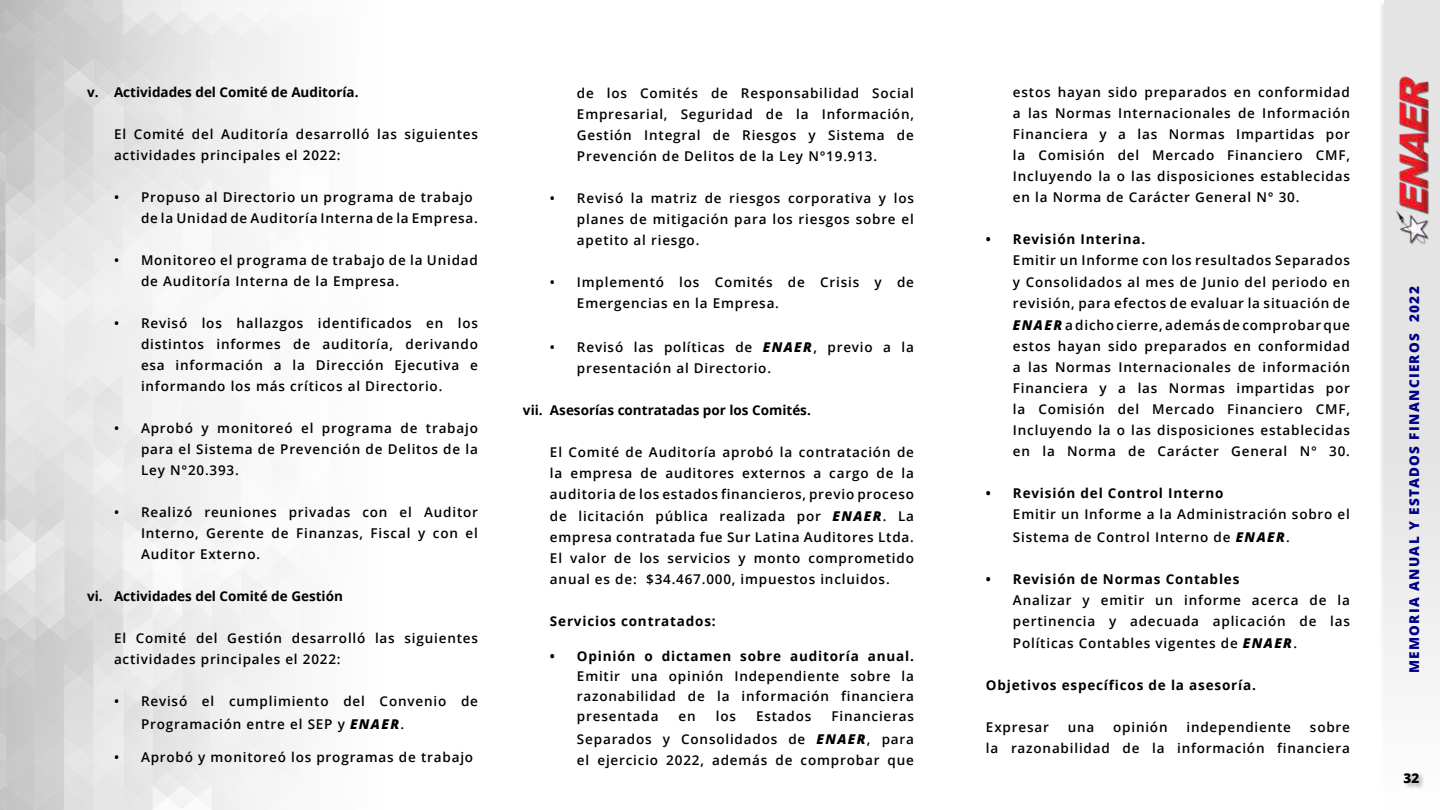
<style>
.page{position:relative;width:1440px;height:810px;background:#fff}
.page>*{position:absolute;margin:0;border:0;box-sizing:border-box;transform-origin:0 0}
.t1{font:600 13.5px/21px "Open Sans";letter-spacing:.06em;color:#000;text-align:justify}
.t2{font:700 13.5px "Open Sans";letter-spacing:.06em;color:#000}
.t3{font:700 13.5px "Open Sans";color:#000}
.t4{font:800 13.5px "Open Sans";letter-spacing:.1em;color:#000087}
.t5{font:800 13.5px "Open Sans";color:#000}
.s1{font-weight:800;font-style:italic}
</style>
<div class="page">
<div style="left:1379px;top:0;width:61px;height:810px;background:#f1f1f1"></div>
<div style="left:1384px;top:0;width:56px;height:810px;background:linear-gradient(to bottom,#dedede,#f6f6f6)"></div>
<img style="left:1396px;top:72px;width:34px;height:174px">
<div style="left:1403px;top:772px;width:23px;height:17px;background:#000;opacity:.33"></div>
<p class="t3" style="left:87px;top:83px;width:273px">v. Actividades del Comité de Auditoría.</p>
<p class="t1" style="left:114px;top:124px;width:366px">El Comité del Auditoría desarrolló las siguientes actividades principales el 2022:</p>
<p class="t1" style="left:141px;top:187px;width:339px;text-indent:-27px">• Propuso al Directorio un programa de trabajo de la Unidad de Auditoría Interna de la Empresa.</p>
<p class="t1" style="left:141px;top:250px;width:338px;text-indent:-27px">• Monitoreo el programa de trabajo de la Unidad de Auditoría Interna de la Empresa.</p>
<p class="t1" style="left:141px;top:313px;width:339px;text-indent:-27px">• Revisó los hallazgos identificados en los distintos informes de auditoría, derivando esa información a la Dirección Ejecutiva e informando los más críticos al Directorio.</p>
<p class="t1" style="left:141px;top:418px;width:338px;text-indent:-27px">• Aprobó y monitoreó el programa de trabajo para el Sistema de Prevención de Delitos de la Ley N°20.393.</p>
<p class="t1" style="left:141px;top:502px;width:339px;text-indent:-27px">• Realizó reuniones privadas con el Auditor Interno, Gerente de Finanzas, Fiscal y con el Auditor Externo.</p>
<p class="t3" style="left:87px;top:587px;width:258px">vi. Actividades del Comité de Gestión</p>
<p class="t1" style="left:114px;top:628px;width:366px">El Comité del Gestión desarrolló las siguientes actividades principales el 2022:</p>
<p class="t1" style="left:141px;top:690px;width:339px;line-height:22.5px;text-indent:-27px">• Revisó el cumplimiento del Convenio de<br>Programación entre el SEP y <span class="s1">ENAER</span>.</p>
<p class="t1" style="left:114px;top:746px;width:361px">• Aprobó y monitoreó los programas de trabajo</p>
<p class="t1" style="left:577px;top:82px;width:339px">de los Comités de Responsabilidad Social Empresarial, Seguridad de la Información, Gestión Integral de Riesgos y Sistema de Prevención de Delitos de la Ley N°19.913.</p>
<p class="t1" style="left:577px;top:187px;width:339px;text-indent:-27px">• Revisó la matriz de riesgos corporativa y los planes de mitigación para los riesgos sobre el apetito al riesgo.</p>
<p class="t1" style="left:577px;top:271px;width:339px;text-indent:-27px">• Implementó los Comités de Crisis y de<br>Emergencias en la Empresa.</p>
<p class="t1" style="left:577px;top:336px;width:339px;text-indent:-27px">• Revisó las políticas de <span class="s1">ENAER</span>, previo a la presentación al Directorio.</p>
<p class="t3" style="left:523px;top:400px;width:289px">vii. Asesorías contratadas por los Comités.</p>
<p class="t1" style="left:550px;top:441px;width:366px">El Comité de Auditoría aprobó la contratación de la empresa de auditores externos a cargo de la auditoria de los estados financieros, previo proceso</p>
<p class="t1" style="left:550px;top:505px;width:366px">de licitación pública realizada por <span class="s1">ENAER</span>. La empresa contratada fue Sur Latina Auditores Ltda.<br>El valor de los servicios y monto comprometido anual es de: $34.467.000, impuestos incluidos.</p>
<p class="t2" style="left:550px;top:612px;width:167px">Servicios contratados:</p>
<p class="t2" style="left:550px;top:646px;width:365px">• Opinión o dictamen sobre auditoría anual.</p>
<p class="t1" style="left:577px;top:666px;width:339px;line-height:20.2px">Emitir una opinión Independiente sobre la razonabilidad de la información financiera presentada</p>
<p class="t1" style="left:679px;top:706px;width:19px">en</p>
<p class="t1" style="left:716px;top:706px;width:22px">los</p>
<p class="t1" style="left:756px;top:706px;width:57px">Estados</p>
<p class="t1" style="left:577px;top:705px;width:339px;line-height:22.5px;text-align:right">Financieras<br>Separados y Consolidados de <span class="s1">ENAER</span>, para</p>
<p class="t1" style="left:577px;top:749px;width:339px">el ejercicio 2022, además de comprobar que</p>
<p class="t1" style="left:1013px;top:82px;width:339px">estos hayan sido preparados en conformidad a las Normas Internacionales de Información Financiera y a las Normas Impartidas por la Comisión del Mercado Financiero CMF, Incluyendo la o las disposiciones establecidas en la Norma de Carácter General N° 30.</p>
<p class="t2" style="left:986px;top:230px;width:161px">• Revisión Interina.</p>
<p class="t1" style="left:1013px;top:250px;width:339px">Emitir un Informe con los resultados Separados y Consolidados al mes de Junio del periodo en revisión, para efectos de evaluar la situación de</p>
<p class="t1" style="left:1013px;top:314px;width:339px"><span class="s1">ENAER</span> a dicho cierre, además de comprobar que estos hayan sido preparados en conformidad a las Normas Internacionales de información Financiera y a las Normas impartidas por la Comisión del Mercado Financiero CMF, Incluyendo la o las disposiciones establecidas en la Norma de Carácter General N° 30.</p>
<p class="t2" style="left:986px;top:484px;width:239px">• Revisión del Control Interno</p>
<p class="t1" style="left:1013px;top:503px;width:339px;line-height:22.5px">Emitir un Informe a la Administración sobro el<br>Sistema de Control Interno de <span class="s1">ENAER</span>.</p>
<p class="t2" style="left:986px;top:569px;width:255px">• Revisión de Normas Contables</p>
<p class="t1" style="left:1013px;top:589px;width:339px">Analizar y emitir un informe acerca de la pertinencia y adecuada aplicación de las</p>
<p class="t1" style="left:1013px;top:632px;width:286px">Políticas Contables vigentes de <span class="s1">ENAER</span>.</p>
<p class="t2" style="left:986px;top:676px;width:271px">Objetivos específicos de la asesoría.</p>
<p class="t1" style="left:986px;top:716px;width:64px">Expresar</p>
<p class="t1" style="left:1068px;top:716px;width:28px">una</p>
<p class="t1" style="left:1113px;top:716px;width:56px">opinión</p>
<p class="t1" style="left:1186px;top:716px;width:106px">independiente</p>
<p class="t1" style="left:986px;top:716px;width:366px;text-align:right">sobre<br>la razonabilidad de la información financiera</p>
<p class="t4" style="left:1404px;top:673px;width:388px;rotate:-90deg">MEMORIA ANUAL Y ESTADOS FINANCIEROS 2022</p>
<p class="t5" style="left:1404px;top:768px;width:17px">32</p>
</div>
